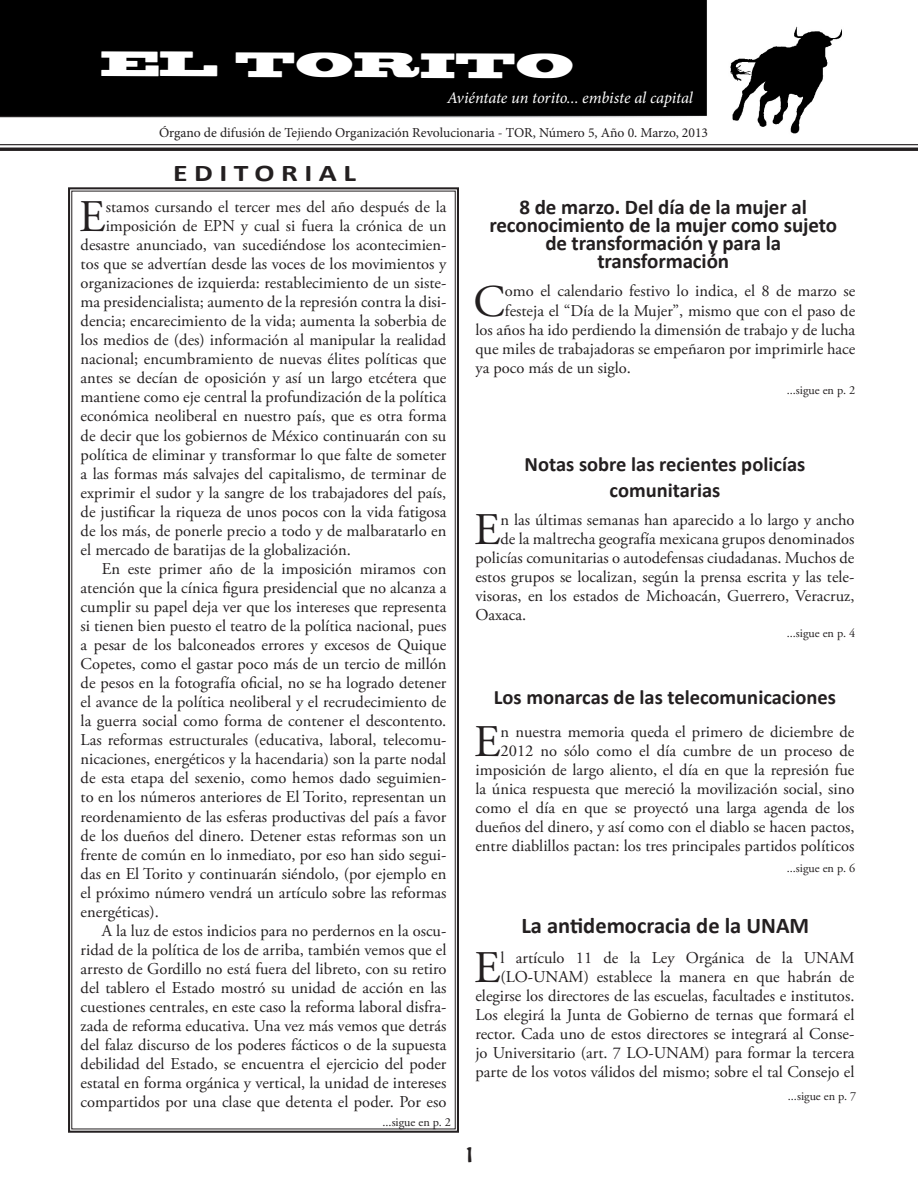
<style>
.page{position:relative;width:918px;height:1188px;background:#fff}
.page>*{position:absolute;margin:0;border:0;box-sizing:border-box;transform-origin:0 0}
.primer_párrafo{font:45.3px "Adobe Garamond Pro";color:#231f20}
.t1{font:32.85px "Blackoak Std";letter-spacing:.005em;color:#fff}
.títulos{font:700 24px "Calibri";letter-spacing:.22em;color:#231f20;scale:1.24 1}
.títulos-2{font:700 22.5px "Calibri";color:#231f20}
.títulos-3{font:700 21px/18px "Calibri";letter-spacing:-.005em;color:#231f20;text-align:center}
.títulos-4{font:700 20.55px "Calibri";color:#231f20}
.t2{font:18px "Hobo Std";color:#231f20}
.primer_párrafo-2{font:16.5px/19px "Adobe Garamond Pro";color:#231f20;text-align:right}
.párrafo_normal{font:16.5px/19px "Adobe Garamond Pro";color:#231f20;text-align:justify}
.t3{font:italic 16.35px "Minion Pro";letter-spacing:-.01em;color:#fff}
.t4{font:13.65px "Minion Pro";color:#231f20}
.párrafo_normal-2{font:12.3px "Adobe Garamond Pro";color:#231f20}
</style>
<div class="page">
<img style="left:730px;top:26px;width:112px;height:108px">
<div style="left:0;top:0;width:707px;height:117px;background:#000"></div>
<hr style="left:0;top:144px;width:918px;height:1px;background:#231f20">
<hr style="left:0;top:148px;width:918px;height:3px;background:#231f20">
<svg style="left:68px;top:187px;width:391px;height:946px"></svg>
<p class="t1" style="left:101px;top:43px;width:475px">EL TORITO</p>
<p class="t3" style="left:447px;top:87px;width:247px">Aviéntate un torito... embiste al capital</p>
<p class="t4" style="left:159px;top:124px;width:551px">Órgano de difusión de Tejiendo Organización Revolucionaria - TOR, Número 5, Año 0. Marzo, 2013</p>
<p class="títulos" style="left:173px;top:158px;width:149px">EDITORIAL</p>
<p class="primer_párrafo" style="left:79px;top:189px;width:28px">E</p>
<p class="primer_párrafo-2" style="left:106px;top:198px;width:342px">stamos cursando el tercer mes del año después de la</p>
<p class="primer_párrafo-2" style="left:106px;top:217px;width:342px">imposición de EPN y cual si fuera la crónica de un</p>
<p class="primer_párrafo-2" style="left:81px;top:236px;width:367px">desastre anunciado, van sucediéndose los acontecimien-</p>
<p class="primer_párrafo-2" style="left:81px;top:255px;width:367px">tos que se advertían desde las voces de los movimientos y</p>
<p class="primer_párrafo-2" style="left:81px;top:274px;width:367px">organizaciones de izquierda: restablecimiento de un siste-</p>
<p class="primer_párrafo-2" style="left:81px;top:293px;width:367px">ma presidencialista; aumento de la represión contra la disi-</p>
<p class="primer_párrafo-2" style="left:81px;top:312px;width:367px">dencia; encarecimiento de la vida; aumenta la soberbia de</p>
<p class="primer_párrafo-2" style="left:81px;top:331px;width:367px">los medios de (des) información al manipular la realidad</p>
<p class="primer_párrafo-2" style="left:81px;top:350px;width:367px">nacional; encumbramiento de nuevas élites políticas que</p>
<p class="primer_párrafo-2" style="left:81px;top:369px;width:367px">antes se decían de oposición y así un largo etcétera que</p>
<p class="primer_párrafo-2" style="left:81px;top:388px;width:367px">mantiene como eje central la profundización de la política</p>
<p class="primer_párrafo-2" style="left:81px;top:407px;width:367px">económica neoliberal en nuestro país, que es otra forma</p>
<p class="primer_párrafo-2" style="left:81px;top:426px;width:367px">de decir que los gobiernos de México continuarán con su</p>
<p class="primer_párrafo-2" style="left:81px;top:445px;width:367px">política de eliminar y transformar lo que falte de someter</p>
<p class="primer_párrafo-2" style="left:81px;top:464px;width:367px">a las formas más salvajes del capitalismo, de terminar de</p>
<p class="primer_párrafo-2" style="left:81px;top:483px;width:367px">exprimir el sudor y la sangre de los trabajadores del país,</p>
<p class="primer_párrafo-2" style="left:81px;top:503px;width:367px">de justificar la riqueza de unos pocos con la vida fatigosa</p>
<p class="primer_párrafo-2" style="left:81px;top:522px;width:367px">de los más, de ponerle precio a todo y de malbaratarlo en</p>
<p class="primer_párrafo-2" style="left:81px;top:541px;width:272px">el mercado de baratijas de la globalización.</p>
<p class="párrafo_normal" style="left:81px;top:560px;width:367px;text-indent:21px">En este primer año de la imposición miramos con atención que la cínica figura presidencial que no alcanza a cumplir su papel deja ver que los intereses que representa si tienen bien puesto el teatro de la política nacional, pues a pesar de los balconeados errores y excesos de Quique Copetes, como el gastar poco más de un tercio de millón de pesos en la fotografía oficial, no se ha logrado detener el avance de la política neoliberal y el recrudecimiento de la guerra social como forma de contener el descontento.<br>Las reformas estructurales (educativa, laboral, telecomu&shy;nicaciones, energéticos y la hacendaria) son la parte nodal de esta etapa del sexenio, como hemos dado seguimien&shy;to en los números anteriores de El Torito, representan un reordenamiento de las esferas productivas del país a favor de los dueños del dinero. Detener estas reformas son un frente de común en lo inmediato, por eso han sido segui&shy;das en El Torito y continuarán siéndolo, (por ejemplo en el próximo número vendrá un artículo sobre las reformas energéticas).</p>
<p class="párrafo_normal" style="left:81px;top:922px;width:367px;text-indent:21px">A la luz de estos indicios para no perdernos en la oscu&shy;ridad de la política de los de arriba, también vemos que el arresto de Gordillo no está fuera del libreto, con su retiro del tablero el Estado mostró su unidad de acción en las cuestiones centrales, en este caso la reforma laboral disfra&shy;zada de reforma educativa. Una vez más vemos que detrás del falaz discurso de los poderes fácticos o de la supuesta debilidad del Estado, se encuentra el ejercicio del poder estatal en forma orgánica y vertical, la unidad de intereses compartidos por una clase que detenta el poder. Por eso</p>
<p class="párrafo_normal-2" style="left:382px;top:1115px;width:70px">...sigue en p. 2</p>
<p class="títulos-3" style="left:520px;top:198px;width:289px">8 de marzo. Del día de la mujer al</p>
<p class="títulos-3" style="left:489px;top:216px;width:349px">reconocimiento de la mujer como sujeto de transformación y para la</p>
<p class="títulos-3" style="left:597px;top:252px;width:133px">transformación</p>
<p class="primer_párrafo" style="left:473px;top:274px;width:33px">C</p>
<p class="primer_párrafo-2" style="left:505px;top:282px;width:352px">omo el calendario festivo lo indica, el 8 de marzo se</p>
<p class="primer_párrafo-2" style="left:505px;top:301px;width:352px">festeja el “Día de la Mujer”, mismo que con el paso de</p>
<p class="primer_párrafo-2" style="left:475px;top:320px;width:381px">los años ha ido perdiendo la dimensión de trabajo y de lucha</p>
<p class="primer_párrafo-2" style="left:475px;top:339px;width:381px">que miles de trabajadoras se empeñaron por imprimirle hace</p>
<p class="primer_párrafo-2" style="left:475px;top:358px;width:157px">ya poco más de un siglo.</p>
<p class="párrafo_normal-2" style="left:787px;top:383px;width:70px">...sigue en p. 2</p>
<p class="títulos-4" style="left:525px;top:451px;width:282px">Notas sobre las recientes policías</p>
<p class="títulos-4" style="left:610px;top:477px;width:112px">comunitarias</p>
<p class="primer_párrafo" style="left:474px;top:502px;width:28px">E</p>
<p class="primer_párrafo-2" style="left:501px;top:511px;width:356px">n las últimas semanas han aparecido a lo largo y ancho</p>
<p class="primer_párrafo-2" style="left:501px;top:530px;width:356px">de la maltrecha geografía mexicana grupos denominados</p>
<p class="primer_párrafo-2" style="left:475px;top:549px;width:381px">policías comunitarias o autodefensas ciudadanas. Muchos de</p>
<p class="primer_párrafo-2" style="left:475px;top:568px;width:381px">estos grupos se localizan, según la prensa escrita y las tele-</p>
<p class="primer_párrafo-2" style="left:475px;top:587px;width:381px">visoras, en los estados de Michoacán, Guerrero, Veracruz,</p>
<p class="primer_párrafo-2" style="left:475px;top:606px;width:52px">Oaxaca.</p>
<p class="párrafo_normal-2" style="left:787px;top:625px;width:70px">...sigue en p. 4</p>
<p class="títulos-4" style="left:494px;top:684px;width:344px">Los monarcas de las telecomunicaciones</p>
<p class="primer_párrafo-2" style="left:475px;top:723px;width:381px">n nuestra memoria queda el primero de diciembre de 2012 no sólo como el día cumbre de un proceso de imposición de largo aliento, el día en que la represión fue la única respuesta que mereció la movilización social, sino como el día en que se proyectó una larga agenda de los dueños del dinero, y así como con el diablo se hacen pactos, entre diablillos pactan: los tres principales partidos políticos</p>
<p class="primer_párrafo" style="left:474px;top:714px;width:28px">E</p>
<p class="párrafo_normal-2" style="left:787px;top:861px;width:70px">...sigue en p. 6</p>
<p class="títulos-2" style="left:521px;top:911px;width:289px">La antidemocracia de la UNAM</p>
<p class="primer_párrafo-2" style="left:475px;top:949px;width:381px">l artículo 11 de la Ley Orgánica de la UNAM (LO-UNAM) establece la manera en que habrán de elegirse los directores de las escuelas, facultades e institutos.<br>Los elegirá la Junta de Gobierno de ternas que formará el rector. Cada uno de estos directores se integrará al Conse&shy;jo Universitario (art. 7 LO-UNAM) para formar la tercera parte de los votos válidos del mismo; sobre el tal Consejo el</p>
<p class="primer_párrafo" style="left:474px;top:941px;width:28px">E</p>
<p class="t2" style="left:464px;top:1143px;width:12px">1</p>
<p class="párrafo_normal-2" style="left:788px;top:1089px;width:70px">...sigue en p. 7</p>
</div>
